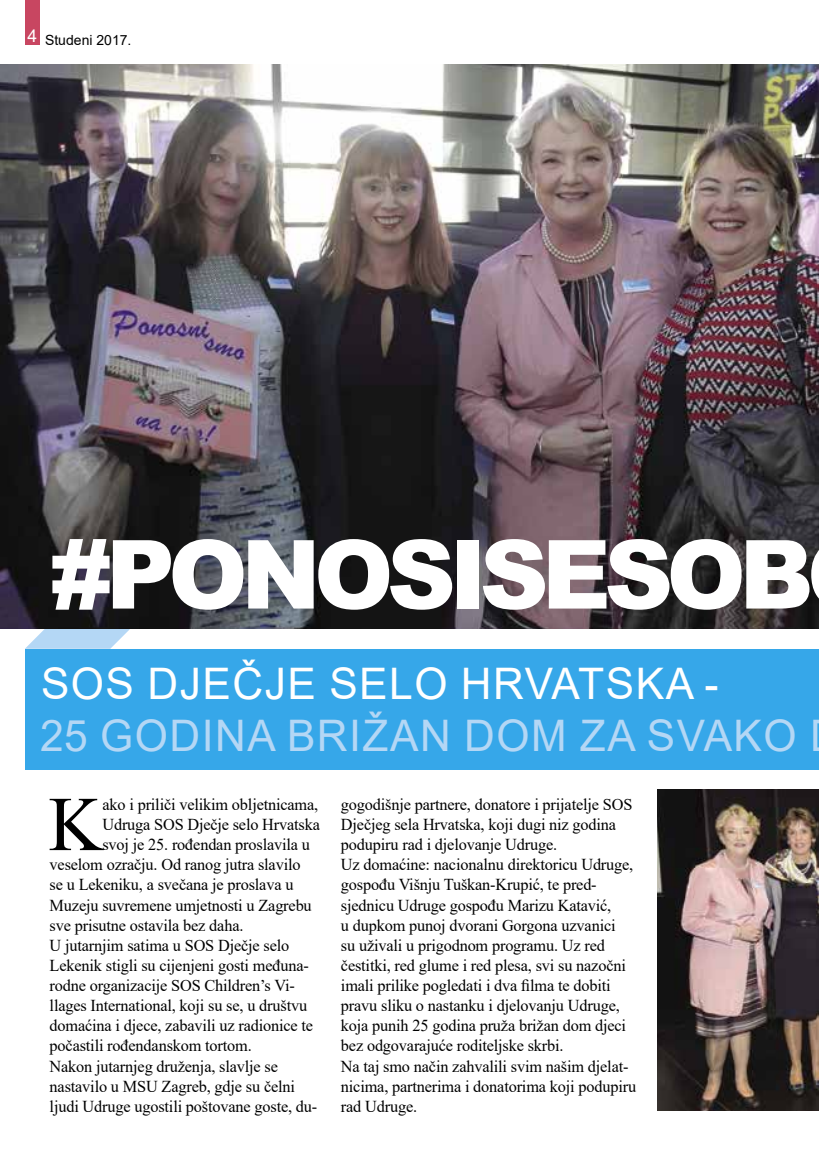
<style>
.page{position:relative;width:819px;height:1166px;background:#fff}
.page>*{position:absolute;margin:0;border:0;box-sizing:border-box;transform-origin:0 0}
.t1{font:900 95.38px "Arial";letter-spacing:-.07em;color:#fff}
.t2{font:77.35px "Times New Roman";color:#000}
.t3{font:43.4px "Arial";letter-spacing:.035em;color:#b4d7f5}
.t4{font:43.4px "Arial";letter-spacing:.035em;color:#fff}
.t5{font:16.62px/20.1px "Times New Roman";letter-spacing:-.01em;color:#000}
.t6{font:14px "Arial";color:#000}
</style>
<div class="page">
<svg style="left:25px;top:629px;width:105px;height:20px"></svg>
<img style="left:0;top:64px;width:819px;height:565px">
<div style="left:25px;top:0;width:15px;height:45px;background:#c84661"></div>
<div style="left:26px;top:649px;width:793px;height:120px;background:#36a7e9"></div>
<img style="left:657px;top:789px;width:162px;height:321px">
<p class="t6" style="left:27px;top:30px;width:106px"><sup>4</sup> Studeni 2017.</p>
<h1 class="t1" style="left:50px;top:505px;width:765px">#PONOSISESOB</h1>
<h3 class="t4" style="left:41px;top:653px;width:679px">SOS DJEČJE SELO HRVATSKA -</h3>
<h3 class="t3" style="left:40px;top:706px;width:757px">25 GODINA BRIŽAN DOM ZA SVAKO</h3>
<h2 class="t2" style="left:48px;top:769px;width:56px">K</h2>
<p class="t5" style="left:102px;top:794px;width:217px">ako i priliči velikim obljetnicama,</p>
<p class="t5" style="left:102px;top:814px;width:219px">Udruga SOS Dječje selo Hrvatska</p>
<p class="t5" style="left:102px;top:834px;width:209px">svoj je 25. rođendan proslavila u</p>
<p class="t5" style="left:50px;top:854px;width:252px">veselom ozračju. Od ranog jutra slavilo</p>
<p class="t5" style="left:50px;top:874px;width:245px">se u Lekeniku, a svečana je proslava u</p>
<p class="t5" style="left:50px;top:894px;width:264px">Muzeju suvremene umjetnosti u Zagrebu</p>
<p class="t5" style="left:50px;top:914px;width:195px">sve prisutne ostavila bez daha.</p>
<p class="t5" style="left:50px;top:934px;width:241px">U jutarnjim satima u SOS Dječje selo</p>
<p class="t5" style="left:50px;top:955px;width:261px">Lekenik stigli su cijenjeni gosti međuna-</p>
<p class="t5" style="left:50px;top:975px;width:247px">rodne organizacije SOS Children’s Vi-</p>
<p class="t5" style="left:50px;top:995px;width:259px">llages International, koji su se, u društvu</p>
<p class="t5" style="left:50px;top:1015px;width:265px">domaćina i djece, zabavili uz radionice te</p>
<p class="t5" style="left:50px;top:1035px;width:204px">počastili rođendanskom tortom.</p>
<p class="t5" style="left:50px;top:1055px;width:230px">Nakon jutarnjeg druženja, slavlje se</p>
<p class="t5" style="left:50px;top:1075px;width:247px">nastavilo u MSU Zagreb, gdje su čelni</p>
<p class="t5" style="left:50px;top:1095px;width:269px">ljudi Udruge ugostili poštovane goste, du-</p>
<p class="t5" style="left:341px;top:794px;width:297px">gogodišnje partnere, donatore i prijatelje SOS Dječjeg sela Hrvatska, koji dugi niz godina podupiru rad i djelovanje Udruge.<br>Uz domaćine: nacionalnu direktoricu Udruge, gospođu Višnju Tuškan-Krupić, te pred&shy;sjednicu Udruge gospođu Marizu Katavić,<br>u dupkom punoj dvorani Gorgona uzvanici<br>su uživali u prigodnom programu. Uz red čestitki, red glume i red plesa, svi su nazočni imali prilike pogledati i dva filma te dobiti pravu sliku o nastanku i djelovanju Udruge, koja punih 25 godina pruža brižan dom djeci bez odgovarajuće roditeljske skrbi.<br>Na taj smo način zahvalili svim našim djelat&shy;nicima, partnerima i donatorima koji podupiru rad Udruge.</p>
</div>
